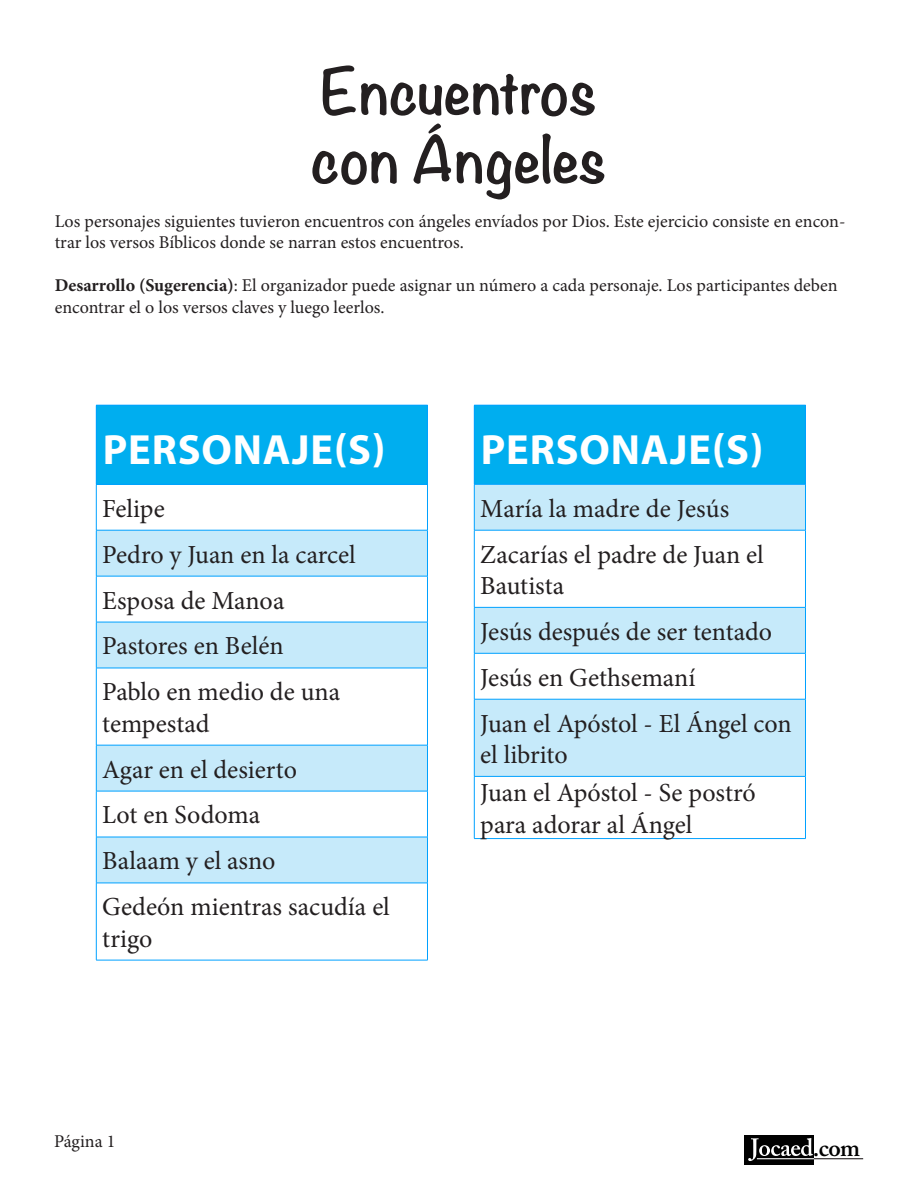
<style>
.page{position:relative;width:918px;height:1188px;background:#fff}
.page>*{position:absolute;margin:0;border:0;box-sizing:border-box;transform-origin:0 0}
.t1{font:700 57px/68.4px "Noteworthy";color:#231f20}
.t2{font:700 42.45px "Myriad Pro";letter-spacing:.02em;color:#fff}
.t3{font:26.1px/45.9px "Minion Pro";color:#231f20}
.t4{font:600 24.45px "Adobe Caslon Pro";color:#010101}
.t5{font:18px/21.6px "Minion Pro";color:#231f20}
.s1{font-weight:700}
</style>
<div class="page">
<div style="left:744px;top:1135px;width:119px;height:30px;background:#010101"></div>
<div style="left:814px;top:1135px;width:49px;height:30px;background:#fff"></div>
<svg style="left:748px;top:1138px;width:111px;height:23px"></svg>
<hr style="left:757px;top:1158px;width:57px;height:1px;background:#fff">
<hr style="left:814px;top:1158px;width:49px;height:1px;background:#231f20">
<div style="left:96px;top:405px;width:331px;height:79px;background:#00aeef"></div>
<svg style="left:97px;top:531px;width:330px;height:352px;fill:#c6eafa"></svg>
<hr style="left:96px;top:405px;width:332px;height:1px;background:#00a1ff">
<hr style="left:96px;top:405px;width:1px;height:79px;background:#00a1ff">
<hr style="left:427px;top:405px;width:1px;height:79px;background:#00a1ff">
<hr style="left:96px;top:484px;width:332px;height:1px;background:#00a1ff">
<hr style="left:96px;top:484px;width:1px;height:46px;background:#00a1ff">
<hr style="left:427px;top:484px;width:1px;height:46px;background:#00a1ff">
<hr style="left:96px;top:530px;width:332px;height:1px;background:#00a1ff">
<hr style="left:96px;top:530px;width:1px;height:46px;background:#00a1ff">
<hr style="left:427px;top:530px;width:1px;height:46px;background:#00a1ff">
<hr style="left:96px;top:576px;width:332px;height:1px;background:#00a1ff">
<hr style="left:96px;top:576px;width:1px;height:46px;background:#00a1ff">
<hr style="left:427px;top:576px;width:1px;height:46px;background:#00a1ff">
<hr style="left:96px;top:622px;width:332px;height:1px;background:#00a1ff">
<hr style="left:96px;top:622px;width:1px;height:46px;background:#00a1ff">
<hr style="left:427px;top:622px;width:1px;height:46px;background:#00a1ff">
<hr style="left:96px;top:668px;width:332px;height:1px;background:#00a1ff">
<hr style="left:96px;top:668px;width:1px;height:77px;background:#00a1ff">
<hr style="left:427px;top:668px;width:1px;height:77px;background:#00a1ff">
<hr style="left:96px;top:745px;width:332px;height:1px;background:#00a1ff">
<hr style="left:96px;top:745px;width:1px;height:46px;background:#00a1ff">
<hr style="left:427px;top:745px;width:1px;height:46px;background:#00a1ff">
<hr style="left:96px;top:791px;width:332px;height:1px;background:#00a1ff">
<hr style="left:96px;top:791px;width:1px;height:46px;background:#00a1ff">
<hr style="left:427px;top:791px;width:1px;height:46px;background:#00a1ff">
<hr style="left:96px;top:837px;width:332px;height:1px;background:#00a1ff">
<hr style="left:96px;top:837px;width:1px;height:46px;background:#00a1ff">
<hr style="left:427px;top:837px;width:1px;height:46px;background:#00a1ff">
<hr style="left:96px;top:883px;width:332px;height:1px;background:#00a1ff">
<hr style="left:96px;top:883px;width:1px;height:77px;background:#00a1ff">
<hr style="left:427px;top:883px;width:1px;height:77px;background:#00a1ff">
<hr style="left:96px;top:960px;width:332px;height:1px;background:#00a1ff">
<div style="left:474px;top:405px;width:331px;height:79px;background:#00aeef"></div>
<svg style="left:475px;top:485px;width:330px;height:291px;fill:#c6eafa"></svg>
<hr style="left:474px;top:405px;width:332px;height:1px;background:#00a1ff">
<hr style="left:474px;top:405px;width:1px;height:79px;background:#00a1ff">
<hr style="left:805px;top:405px;width:1px;height:79px;background:#00a1ff">
<hr style="left:474px;top:484px;width:332px;height:1px;background:#00a1ff">
<hr style="left:474px;top:484px;width:1px;height:46px;background:#00a1ff">
<hr style="left:805px;top:484px;width:1px;height:46px;background:#00a1ff">
<hr style="left:474px;top:530px;width:332px;height:1px;background:#00a1ff">
<hr style="left:474px;top:530px;width:1px;height:77px;background:#00a1ff">
<hr style="left:805px;top:530px;width:1px;height:77px;background:#00a1ff">
<hr style="left:474px;top:607px;width:332px;height:1px;background:#00a1ff">
<hr style="left:474px;top:608px;width:1px;height:45px;background:#00a1ff">
<hr style="left:805px;top:608px;width:1px;height:45px;background:#00a1ff">
<hr style="left:474px;top:653px;width:332px;height:1px;background:#00a1ff">
<hr style="left:474px;top:653px;width:1px;height:46px;background:#00a1ff">
<hr style="left:805px;top:653px;width:1px;height:46px;background:#00a1ff">
<hr style="left:474px;top:699px;width:332px;height:1px;background:#00a1ff">
<hr style="left:474px;top:699px;width:1px;height:77px;background:#00a1ff">
<hr style="left:805px;top:699px;width:1px;height:77px;background:#00a1ff">
<hr style="left:474px;top:776px;width:332px;height:1px;background:#00a1ff">
<hr style="left:474px;top:777px;width:1px;height:61px;background:#00a1ff">
<hr style="left:805px;top:777px;width:1px;height:61px;background:#00a1ff">
<hr style="left:474px;top:838px;width:332px;height:1px;background:#00a1ff">
<h1 class="t1" style="left:311px;top:56px;width:297px">Encuentros con Ángeles</h1>
<p class="t5" style="left:55px;top:210px;width:792px">Los personajes siguientes tuvieron encuentros con ángeles envíados por Dios. Este ejercicio consiste en encon&shy;trar los versos Bíblicos donde se narran estos encuentros.</p>
<p class="t5" style="left:55px;top:275px;width:784px"><span class="s1">Desarrollo (Sugerencia)</span>: El organizador puede asignar un número a cada personaje. Los participantes deben encontrar el o los versos claves y luego leerlos.</p>
<h2 class="t2" style="left:103px;top:422px;width:284px">PERSONAJE(S)</h2>
<p class="t3" style="left:102px;top:486px;width:255px">Felipe<br>Pedro y Juan en la carcel<br>Esposa de Manoa<br>Pastores en Belén<br>Pablo en medio de una</p>
<p class="t3" style="left:102px;top:700px;width:289px">tempestad<br>Agar en el desierto<br>Lot en Sodoma<br>Balaam y el asno<br>Gedeón mientras sacudía el</p>
<p class="t3" style="left:102px;top:915px;width:52px">trigo</p>
<h2 class="t2" style="left:481px;top:422px;width:284px">PERSONAJE(S)</h2>
<p class="t3" style="left:480px;top:486px;width:285px">María la madre de Jesús<br>Zacarías el padre de Juan el</p>
<p class="t3" style="left:480px;top:563px;width:313px">Bautista<br>Jesús después de ser tentado<br>Jesús en Gethsemaní<br>Juan el Apóstol - El Ángel con</p>
<p class="t3" style="left:480px;top:735px;width:277px;line-height:38.4px">el librito<br>Juan el Apóstol - Se postró</p>
<p class="t3" style="left:480px;top:801px;width:214px">para adorar al Ángel</p>
<p class="t5" style="left:54px;top:1131px;width:63px">Página 1</p>
<p class="t4" style="left:813px;top:1133px;width:49px">.com</p>
</div>
